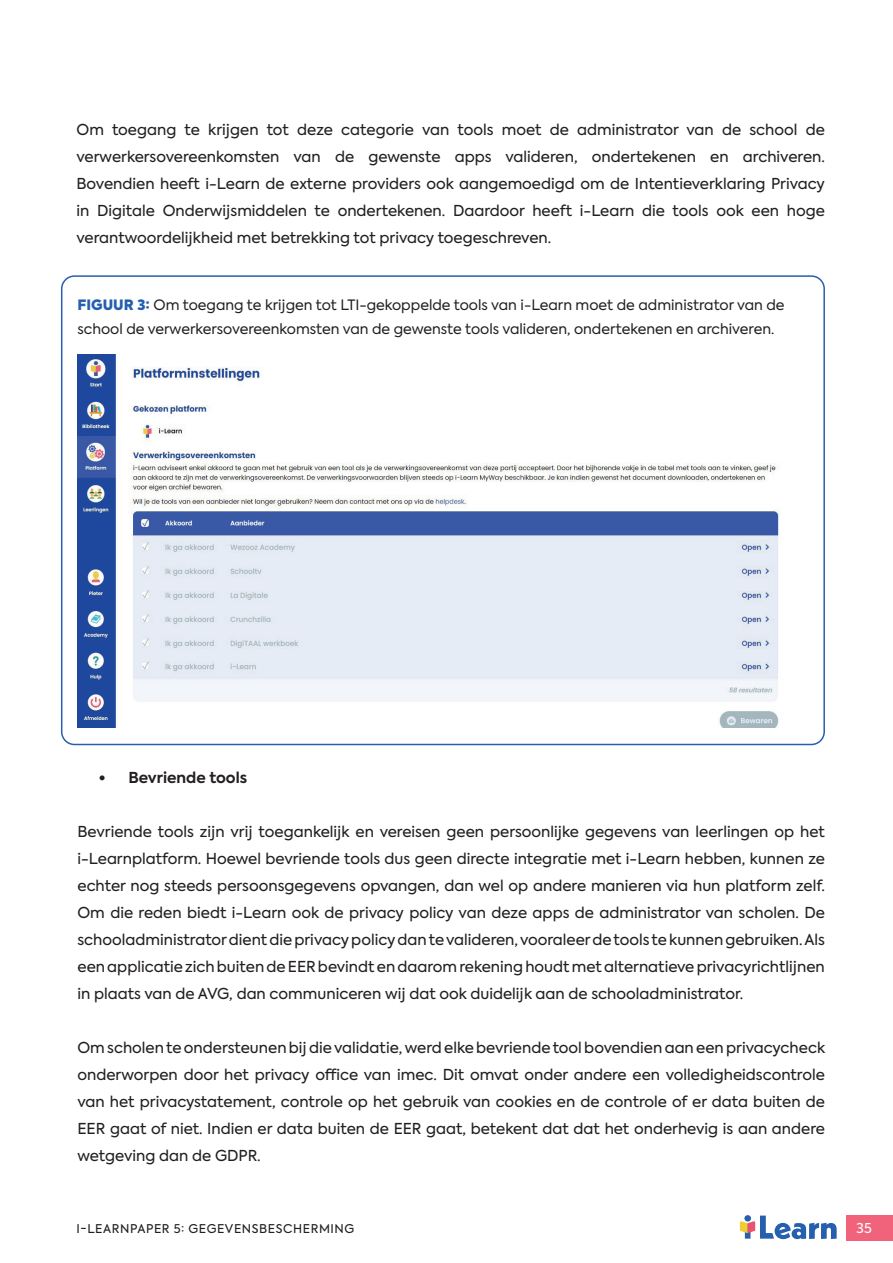
<style>
.page{position:relative;width:893px;height:1263px;background:#fff}
.page>*{position:absolute;margin:0;border:0;box-sizing:border-box;transform-origin:0 0}
.t1{font:15px/27px "Axiforma";color:#231f20;text-align:justify}
.t2{font:700 15px "Axiforma";color:#231f20}
.t3{font:14.25px/24px "Axiforma";color:#231f20}
.t4{font:13.5px "Axiforma";color:#fff}
.t5{font:12px "Axiforma";letter-spacing:.05em;color:#231f20}
.s1{font-weight:900;color:#255fad}
</style>
<div class="page">
<div style="left:846px;top:1215px;width:47px;height:26px;background:#f0637a"></div>
<svg style="left:740px;top:1215px;width:97px;height:24px"></svg>
<div style="left:61px;top:275px;width:764px;height:470px;border:2px solid #255fad;border-radius:13px"></div>
<img style="left:78px;top:354px;width:701px;height:373px">
<p class="t1" style="left:77px;top:116px;width:750px">Om toegang te krijgen tot deze categorie van tools moet de administrator van de school de verwerkersovereenkomsten van de gewenste apps valideren, ondertekenen en archiveren.<br>Bovendien heeft i-Learn de externe providers ook aangemoedigd om de Intentieverklaring Privacy in Digitale Onderwijsmiddelen te ondertekenen. Daardoor heeft i-Learn die tools ook een hoge verantwoordelijkheid met betrekking tot privacy toegeschreven.</p>
<p class="t3" style="left:78px;top:293px;width:709px"><span class="s1">FIGUUR 3:</span> Om toegang te krijgen tot LTI-gekoppelde tools van i-Learn moet de administrator van de school de verwerkersovereenkomsten van de gewenste tools valideren, ondertekenen en archiveren.</p>
<p class="t2" style="left:99px;top:767px;width:150px">• Bevriende tools</p>
<p class="t1" style="left:77px;top:818px;width:749px">Bevriende tools zijn vrij toegankelijk en vereisen geen persoonlijke gegevens van leerlingen op het i-Learnplatform. Hoewel bevriende tools dus geen directe integratie met i-Learn hebben, kunnen ze echter nog steeds persoonsgegevens opvangen, dan wel op andere manieren via hun platform zelf.<br>Om die reden biedt i-Learn ook de privacy policy van deze apps de administrator van scholen. De schooladministrator dient die privacy policy dan te valideren, vooraleer de tools te kunnen gebruiken. Als een applicatie zich buiten de EER bevindt en daarom rekening houdt met alternatieve privacyrichtlijnen in plaats van de AVG, dan communiceren wij dat ook duidelijk aan de schooladministrator.</p>
<p class="t1" style="left:77px;top:1034px;width:749px">Om scholen te ondersteunen bij die validatie, werd elke bevriende tool bovendien aan een privacycheck onderworpen door het privacy office van imec. Dit omvat onder andere een volledigheidscontrole van het privacystatement, controle op het gebruik van cookies en de controle of er data buiten de EER gaat of niet. Indien er data buiten de EER gaat, betekent dat dat het onderhevig is aan andere wetgeving dan de GDPR.</p>
<p class="t5" style="left:77px;top:1221px;width:279px">I-LEARNPAPER 5: GEGEVENSBESCHERMING</p>
<p class="t4" style="left:856px;top:1220px;width:17px">35</p>
</div>
